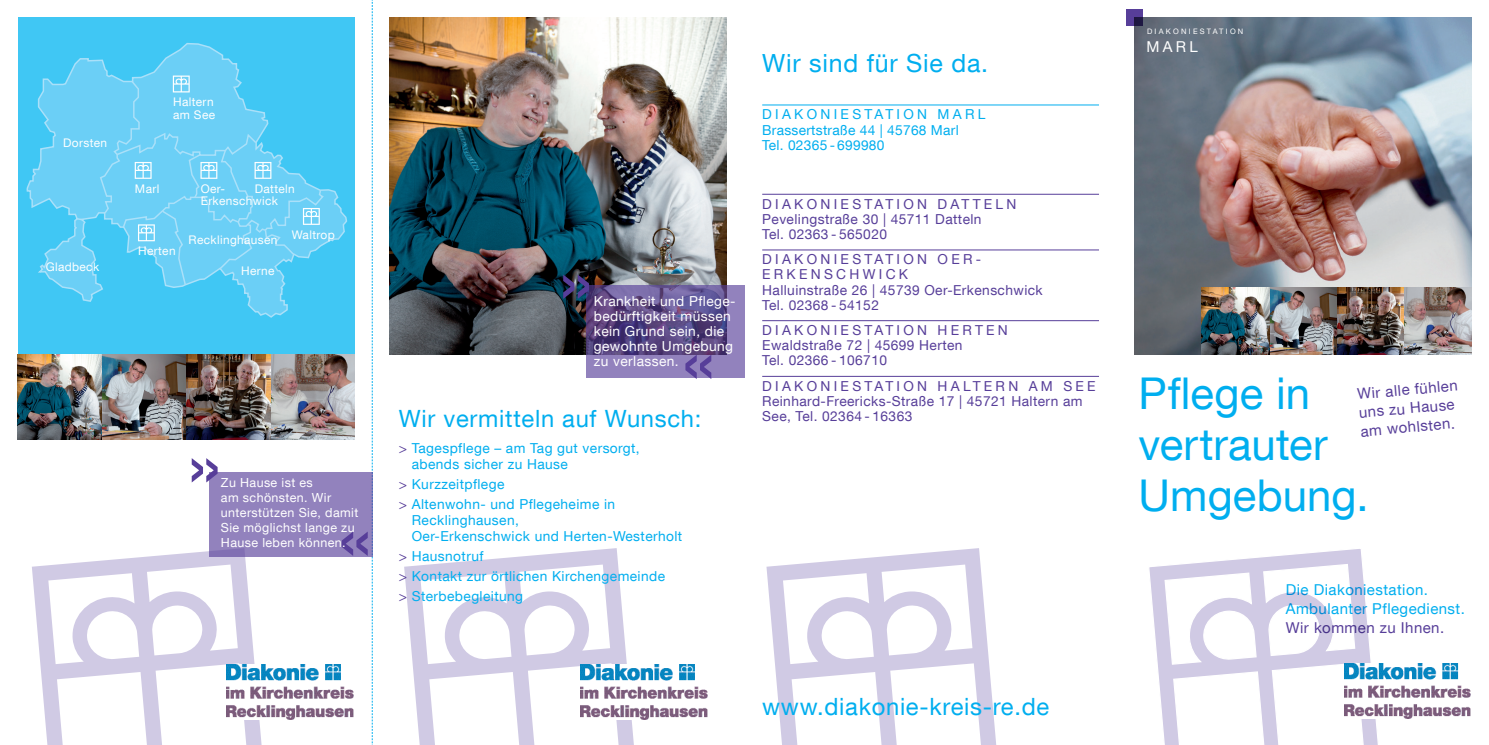
<style>
.page{position:relative;width:1489px;height:745px;background:#fff}
.page>*{position:absolute;margin:0;border:0;box-sizing:border-box;transform-origin:0 0}
.t1{font:74.25px "Helvetica Neue LT Com";color:#573e99}
.t2{font:43.75px/51.1px "Helvetica Neue LT Com";letter-spacing:.005em;color:#00aeef}
.t3{font:25px "Helvetica Neue LT Com";letter-spacing:.03em;color:#00aeef}
.t4{font:23.75px "Helvetica Neue LT Com";letter-spacing:.03em;color:#00aeef}
.t5{font:15px/18.8px "Helvetica Neue LT Com";letter-spacing:.03em;color:#573e99}
.t6{font:15px/18.8px "Helvetica Neue LT Com";letter-spacing:.03em;color:#00aeef}
.t7{font:15px "Helvetica Neue LT Com";color:#fff}
.t8{font:13.75px/15px "Helvetica Neue LT Com";letter-spacing:.03em;color:#573e99}
.t9{font:13.75px/19.8px "Helvetica Neue LT Com";letter-spacing:.03em;color:#00aeef}
.t10{font:13.75px/15px "Helvetica Neue LT Com";letter-spacing:.03em;color:#fff}
.t11{font:13.75px "Helvetica Neue LT Com";letter-spacing:.24em;color:#573e99}
.t12{font:12.5px/15px "Helvetica Neue LT Com";letter-spacing:.03em;color:#fff}
.t13{font:11.88px/12.5px "Helvetica Neue LT Com";letter-spacing:.03em;color:#fff}
.t14{font:7.5px "Helvetica Neue LT Com";color:#fff}
.s1{color:#573e99}
</style>
<div class="page">
<img style="left:1134px;top:18px;width:336px;height:336px">
<img style="left:1403px;top:287px;width:67px;height:67px">
<img style="left:1336px;top:287px;width:67px;height:67px">
<img style="left:1269px;top:287px;width:67px;height:67px">
<img style="left:1201px;top:287px;width:68px;height:67px">
<svg style="left:404px;top:548px;width:230px;height:196px"></svg>
<svg style="left:1126px;top:9px;width:16px;height:17px"></svg>
<svg style="left:1149px;top:549px;width:229px;height:195px"></svg>
<svg style="left:32px;top:551px;width:231px;height:193px"></svg>
<svg style="left:766px;top:548px;width:230px;height:196px"></svg>
<div style="left:18px;top:18px;width:336px;height:336px;background:#40c7f4"></div>
<svg style="left:26px;top:42px;width:316px;height:276px"></svg>
<svg style="left:75px;top:217px;width:9px;height:4px"></svg>
<svg style="left:99px;top:75px;width:225px;height:211px"></svg>
<img style="left:390px;top:18px;width:336px;height:336px">
<img style="left:270px;top:354px;width:72px;height:84px">
<img style="left:186px;top:354px;width:84px;height:84px">
<img style="left:102px;top:354px;width:84px;height:84px">
<img style="left:18px;top:354px;width:84px;height:84px">
<svg style="left:585px;top:285px;width:159px;height:92px;background:#6a5993"></svg>
<div style="left:209px;top:472px;width:163px;height:84px;background:#9282bd"></div>
<hr style="left:762px;top:105px;width:336px;height:1px;background:#00aeef">
<hr style="left:762px;top:194px;width:336px;height:1px;background:#573e99">
<hr style="left:762px;top:249px;width:336px;height:1px;background:#573e99">
<hr style="left:762px;top:320px;width:336px;height:1px;background:#573e99">
<hr style="left:762px;top:376px;width:336px;height:1px;background:#573e99">
<img style="left:1343px;top:663px;width:127px;height:54px">
<img style="left:580px;top:664px;width:127px;height:54px">
<img style="left:227px;top:664px;width:115px;height:54px">
<svg style="left:685px;top:354px;width:26px;height:24px"></svg>
<svg style="left:342px;top:0;width:31px;height:744px"></svg>
<p class="t13" style="left:63px;top:136px;width:45px">Dorsten</p>
<p class="t13" style="left:46px;top:260px;width:55px">Gladbeck</p>
<p class="t13" style="left:173px;top:95px;width:44px">Haltern am See</p>
<p class="t13" style="left:201px;top:182px;width:79px">Oer-<br>Erkenschwick</p>
<p class="t13" style="left:135px;top:182px;width:26px">Marl</p>
<p class="t13" style="left:255px;top:182px;width:41px">Datteln</p>
<p class="t13" style="left:292px;top:228px;width:45px">Waltrop</p>
<p class="t13" style="left:189px;top:233px;width:90px">Recklinghausen</p>
<p class="t13" style="left:241px;top:264px;width:35px">Herne</p>
<p class="t13" style="left:138px;top:244px;width:39px">Herten</p>
<h1 class="t1" style="left:187px;top:418px;width:36px">»</h1>
<p class="t12" style="left:221px;top:475px;width:139px">Zu Hause ist es<br>am schönsten. Wir unterstützen Sie, damit<br>Sie möglichst lange zu<br>Hause leben können.</p>
<h1 class="t1" style="left:558px;top:235px;width:36px">»</h1>
<p class="t10" style="left:594px;top:293px;width:142px">Krankheit und Pflege&shy;bedürftigkeit müssen kein Grund sein, die gewohnte Umgebung zu verlassen.</p>
<h3 class="t4" style="left:399px;top:403px;width:304px">Wir vermitteln auf Wunsch:</h3>
<p class="t9" style="left:412px;top:439px;width:229px;line-height:16.2px;text-indent:-13px"><span class="s1">&gt;</span> Tagespflege – am Tag gut versorgt, abends sicher zu Hause</p>
<p class="t9" style="left:399px;top:473px;width:218px"><span class="s1">&gt;</span> Kurzzeitpflege<br><span class="s1">&gt;</span> Altenwohn- und Pflegeheime in</p>
<p class="t9" style="left:412px;top:511px;width:272px;line-height:16.2px">Recklinghausen,<br>Oer-Erkenschwick und Herten-Westerholt</p>
<p class="t9" style="left:399px;top:546px;width:268px"><span class="s1">&gt;</span> Hausnotruf<br><span class="s1">&gt;</span> Kontakt zur örtlichen Kirchengemeinde <span class="s1">&gt;</span> Sterbebegleitung</p>
<h3 class="t3" style="left:762px;top:48px;width:227px">Wir sind für Sie da.</h3>
<p class="t9" style="left:762px;top:104px;width:25px">Diako</p>
<p class="t9" style="left:820px;top:104px;width:23px">nies</p>
<p class="t9" style="left:762px;top:107px;width:225px;line-height:15px;text-indent:102px">tatio n Mar l<br>Brassertstraße 44 | 45768 Marl<br>Tel. 02365 - 699980</p>
<p class="t8" style="left:762px;top:196px;width:256px;text-indent:102px">tatio n Datte ln<br>Pevelingstraße 30 | 45711 Datteln<br>Tel. 02363 - 565020</p>
<p class="t8" style="left:762px;top:251px;width:25px">Diako</p>
<p class="t8" style="left:820px;top:251px;width:23px">nies</p>
<p class="t8" style="left:864px;top:251px;width:118px">tatio n Oer -</p>
<p class="t8" style="left:762px;top:266px;width:24px">Erke</p>
<p class="t8" style="left:810px;top:266px;width:50px">ns chwi</p>
<p class="t8" style="left:762px;top:196px;width:25px">Diako</p>
<p class="t8" style="left:820px;top:196px;width:23px">nies</p>
<p class="t8" style="left:762px;top:266px;width:282px;text-indent:123px">ck<br>Halluinstraße 26 | 45739 Oer-Erkenschwick<br>Tel. 02368 - 54152</p>
<p class="t8" style="left:762px;top:322px;width:25px">Diako</p>
<p class="t8" style="left:820px;top:322px;width:23px">nies</p>
<p class="t8" style="left:762px;top:322px;width:247px;text-indent:102px">tatio n Her ten<br>Ewaldstraße 72 | 45699 Herten<br>Tel. 02366 - 106710</p>
<p class="t8" style="left:762px;top:378px;width:25px">Diako</p>
<p class="t8" style="left:820px;top:378px;width:23px">nies</p>
<p class="t11" style="left:864px;top:377px;width:177px">tatio n Ha lter n am</p>
<p class="t8" style="left:762px;top:378px;width:324px;text-indent:301px">See<br>Reinhard-Freericks-Straße 17 | 45721 Haltern am<br>See, Tel. 02364 - 16363</p>
<h3 class="t4" style="left:762px;top:691px;width:288px">www.diakonie-kreis-re.de</h3>
<p class="t14" style="left:1146px;top:26px;width:15px">D iako</p>
<p class="t14" style="left:1181px;top:26px;width:14px">n ies</p>
<p class="t14" style="left:1206px;top:26px;width:38px">tatio n</p>
<p class="t7" style="left:1146px;top:38px;width:53px">Mar l</p>
<h2 class="t2" style="left:1138px;top:366px;width:231px">Pflege in vertrauter<br>Umgebung.</h2>
<p class="t5" style="left:1356px;top:384px;width:104px;rotate:-5deg">Wir alle fühlen uns zu Hause am wohlsten.</p>
<p class="t6" style="left:1285px;top:579px;width:180px">Die Diakoniestation.<br>Ambulanter Pflegedienst.</p>
<p class="t5" style="left:1285px;top:617px;width:160px">Wir kommen zu Ihnen.</p>
</div>
